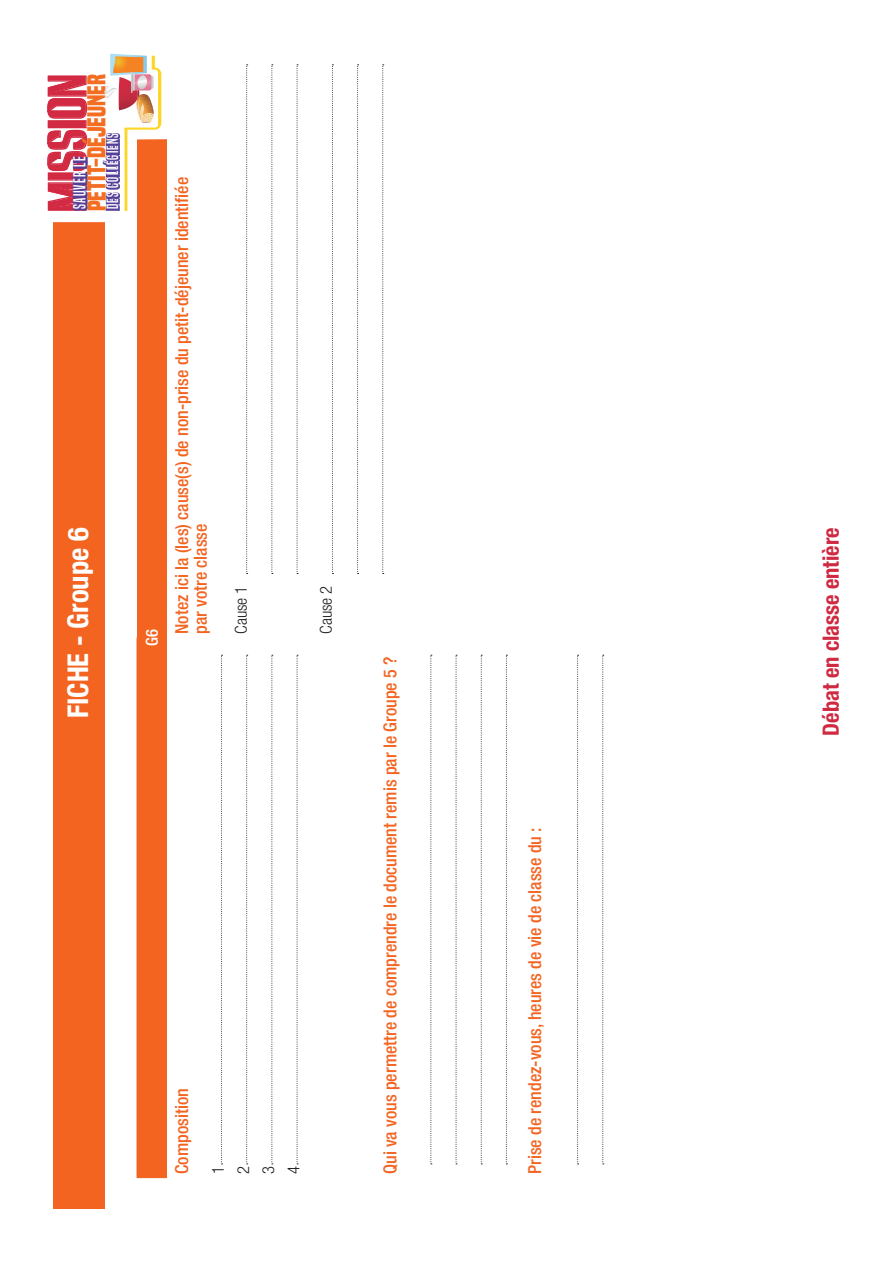
<style>
.page{position:relative;width:893px;height:1263px;background:#fff}
.page>*{position:absolute;margin:0;border:0;box-sizing:border-box;transform-origin:0 0}
.t1{font:51.3px "Anklepants";color:#d22a43;scale:.58 1}
.t2{font:700 condensed 28.5px "Helvetica Neue";color:#fff}
.t3{font:700 24px "Built Titling Rg";letter-spacing:-.005em;color:#f36e22}
.t4{font:700 condensed 22.5px "Helvetica Neue LT Pro";color:#d02a43}
.t5{font:500 condensed 18px/18.8px "Helvetica Neue LT Pro";color:#f36421}
.t6{font:300 condensed 16.5px/25.2px "Helvetica Neue LT Pro";color:#231f20;text-align:justify}
.t7{font:500 condensed 16.5px "Helvetica Neue LT Pro";color:#fff}
.t8{font:16.05px "Built Titling Rg";letter-spacing:.075em;color:#fff}
.t9{font:15.15px "Built Titling Rg";letter-spacing:.075em;color:#fff}
</style>
<div class="page">
<svg style="left:272px;top:655px;width:1px;height:509px"></svg>
<svg style="left:272px;top:64px;width:1px;height:510px"></svg>
<svg style="left:357px;top:64px;width:2px;height:510px"></svg>
<svg style="left:481px;top:655px;width:1px;height:509px"></svg>
<svg style="left:297px;top:655px;width:1px;height:509px"></svg>
<svg style="left:297px;top:64px;width:1px;height:510px"></svg>
<svg style="left:382px;top:64px;width:2px;height:510px"></svg>
<svg style="left:506px;top:655px;width:1px;height:509px"></svg>
<svg style="left:221px;top:655px;width:2px;height:509px"></svg>
<svg style="left:431px;top:655px;width:1px;height:509px"></svg>
<svg style="left:577px;top:655px;width:2px;height:509px"></svg>
<svg style="left:246px;top:655px;width:2px;height:509px"></svg>
<svg style="left:246px;top:64px;width:2px;height:510px"></svg>
<svg style="left:332px;top:64px;width:1px;height:510px"></svg>
<svg style="left:456px;top:655px;width:1px;height:509px"></svg>
<svg style="left:602px;top:655px;width:2px;height:509px"></svg>
<div style="left:53px;top:54px;width:51px;height:1155px;background:#f36421"></div>
<div style="left:137px;top:97px;width:30px;height:1080px;background:#f36421"></div>
<hr style="left:137px;top:1177px;width:30px;height:1px;background:#f36421">
<svg style="left:47px;top:53px;width:120px;height:169px"></svg>
<h3 class="t3" style="left:82px;top:211px;width:139px;rotate:-90deg">petit-déjeuner</h3>
<h1 class="t1" style="left:36px;top:211px;width:237px;rotate:-90deg">MISSION</h1>
<p class="t9" style="left:103px;top:209px;width:78px;rotate:-90deg">des collégiens</p>
<p class="t8" style="left:70px;top:209px;width:53px;rotate:-90deg">sauver le</p>
<h2 class="t2" style="left:55px;top:718px;width:192px;rotate:-90deg">FICHE - Groupe 6</h2>
<p class="t7" style="left:142px;top:646px;width:18px;rotate:-90deg">G6</p>
<p class="t5" style="left:172px;top:634px;width:458px;rotate:-90deg">Notez ici la (les) cause(s) de non-prise du petit-déjeuner identifiée par votre classe</p>
<p class="t6" style="left:228px;top:634px;width:50px;rotate:-90deg">Cause 1</p>
<p class="t6" style="left:313px;top:634px;width:50px;rotate:-90deg">Cause 2</p>
<p class="t5" style="left:172px;top:1174px;width:87px;rotate:-90deg">Composition</p>
<p class="t6" style="left:205px;top:1174px;width:9px;rotate:-90deg">1<br>2<br>3<br>4</p>
<p class="t5" style="left:381px;top:1174px;width:519px;rotate:-90deg">Qui va vous permettre de comprendre le document remis par le Groupe 5 ?</p>
<p class="t5" style="left:525px;top:1174px;width:348px;rotate:-90deg">Prise de rendez-vous, heures de vie de classe du :</p>
<p class="t4" style="left:817px;top:736px;width:210px;rotate:-90deg">Débat en classe entière</p>
</div>
